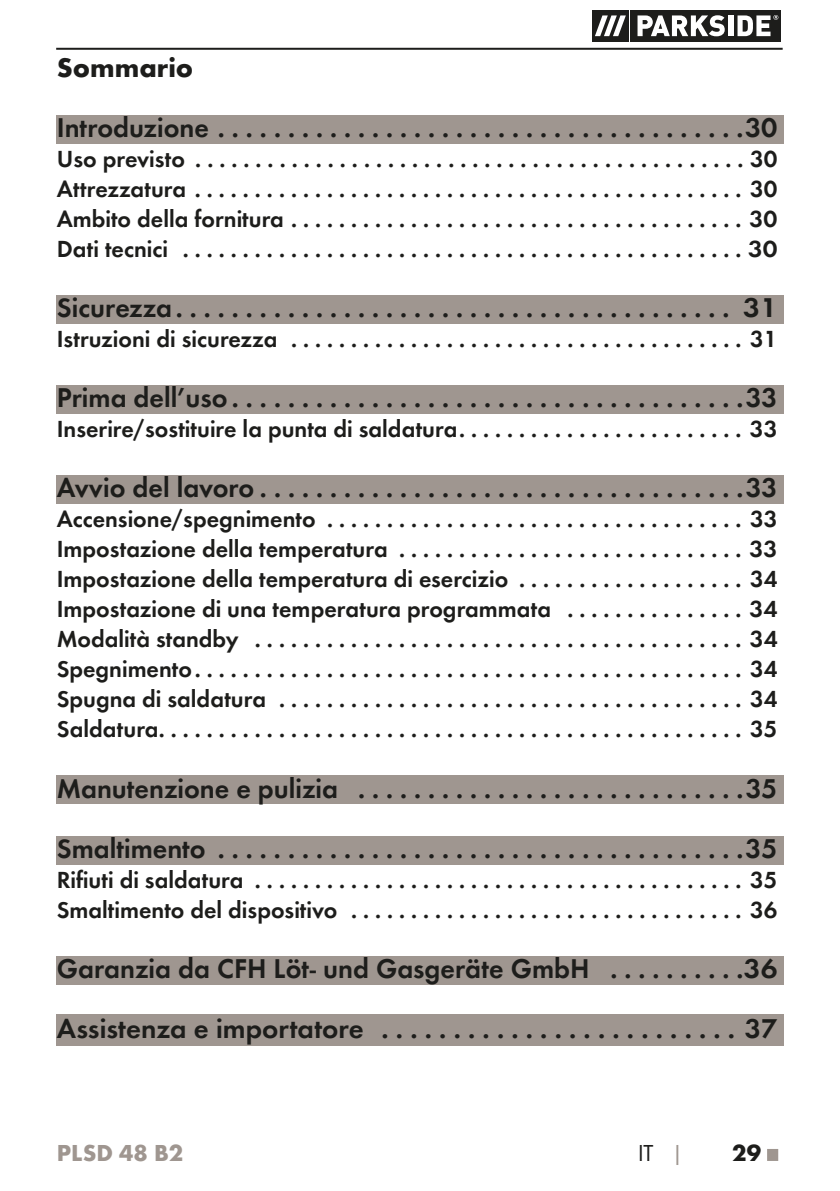
<style>
.page{position:relative;width:840px;height:1191px;background:#fff}
.page>*{position:absolute;margin:0;border:0;box-sizing:border-box;transform-origin:0 0}
.t1{font:28px/60px "Futura Dem";color:#1d1d1b}
.t2{font:700 28px "Futura";color:#1d1d1b}
.t3{font:24px/30px "Futura Dem";color:#1d1d1b;text-align:justify}
.t4{font:700 24px "Futura";color:#9f9690}
.t5{font:24px "Futura Boo";color:#1d1d1b}
.t6{font:700 24px "Futura";color:#1d1d1b}
.s1{color:#9f9690}
</style>
<div class="page">
<div style="left:590px;top:9px;width:192px;height:34px;background:linear-gradient(to right,#1d1d1b,#1d1d1b)"></div>
<div style="left:591px;top:10px;width:37px;height:31px;background:#1d1d1b"></div>
<div style="left:630px;top:10px;width:150px;height:31px;background:#1d1d1b"></div>
<svg style="left:595px;top:15px;width:30px;height:21px"></svg>
<svg style="left:637px;top:15px;width:87px;height:21px"></svg>
<div style="left:727px;top:15px;width:5px;height:21px;background:#fff"></div>
<svg style="left:737px;top:15px;width:41px;height:21px"></svg>
<hr style="left:56px;top:48px;width:726px;height:2px;background:#1d1d1b">
<div style="left:766px;top:1149px;width:11px;height:12px;background:#9f9690"></div>
<div style="left:57px;top:116px;width:726px;height:28px;background:#9f9690"></div>
<div style="left:57px;top:296px;width:726px;height:28px;background:#9f9690"></div>
<div style="left:57px;top:386px;width:726px;height:28px;background:#9f9690"></div>
<div style="left:57px;top:476px;width:726px;height:28px;background:#9f9690"></div>
<div style="left:57px;top:776px;width:726px;height:28px;background:#9f9690"></div>
<div style="left:57px;top:836px;width:726px;height:28px;background:#9f9690"></div>
<div style="left:57px;top:956px;width:726px;height:28px;background:#9f9690"></div>
<div style="left:57px;top:1014px;width:726px;height:31px;background:#9f9690"></div>
<p class="t2" style="left:57px;top:47px;width:138px">Sommario</p>
<p class="t1" style="left:57px;top:96px;width:722px">Introduzione . . . . . . . . . . . . . . . . . . . . . . . . . . . . . . . . . . . . . 30</p>
<p class="t3" style="left:57px;top:142px;width:722px">Uso previsto . . . . . . . . . . . . . . . . . . . . . . . . . . . . . . . . . . . . . . . . . . . . . . 30<br>Attrezzatura . . . . . . . . . . . . . . . . . . . . . . . . . . . . . . . . . . . . . . . . . . . . . . 30<br>Ambito della fornitura . . . . . . . . . . . . . . . . . . . . . . . . . . . . . . . . . . . . . . 30<br>Dati tecnici . . . . . . . . . . . . . . . . . . . . . . . . . . . . . . . . . . . . . . . . . . . . . . . 30</p>
<p class="t1" style="left:57px;top:276px;width:722px">Sicurezza . . . . . . . . . . . . . . . . . . . . . . . . . . . . . . . . . . . . . . . . 31</p>
<p class="t3" style="left:57px;top:322px;width:721px">Istruzioni di sicurezza . . . . . . . . . . . . . . . . . . . . . . . . . . . . . . . . . . . . . . 31</p>
<p class="t1" style="left:57px;top:366px;width:721px">Prima dell’uso . . . . . . . . . . . . . . . . . . . . . . . . . . . . . . . . . . . . 33</p>
<p class="t3" style="left:57px;top:412px;width:722px">Inserire/sostituire la punta di saldatura . . . . . . . . . . . . . . . . . . . . . . . . 33</p>
<p class="t1" style="left:57px;top:456px;width:721px">Avvio del lavoro . . . . . . . . . . . . . . . . . . . . . . . . . . . . . . . . . . 33</p>
<p class="t3" style="left:57px;top:502px;width:722px">Accensione/spegnimento . . . . . . . . . . . . . . . . . . . . . . . . . . . . . . . . . . . 33<br>Impostazione della temperatura . . . . . . . . . . . . . . . . . . . . . . . . . . . . . 33<br>Impostazione della temperatura di esercizio . . . . . . . . . . . . . . . . . . . 34<br>Impostazione di una temperatura programmata . . . . . . . . . . . . . . . 34<br>Modalità standby . . . . . . . . . . . . . . . . . . . . . . . . . . . . . . . . . . . . . . . . . 34<br>Spegnimento . . . . . . . . . . . . . . . . . . . . . . . . . . . . . . . . . . . . . . . . . . . . . . 34<br>Spugna di saldatura . . . . . . . . . . . . . . . . . . . . . . . . . . . . . . . . . . . . . . . 34<br>Saldatura . . . . . . . . . . . . . . . . . . . . . . . . . . . . . . . . . . . . . . . . . . . . . . . . . 35</p>
<p class="t1" style="left:57px;top:756px;width:722px">Manutenzione e pulizia . . . . . . . . . . . . . . . . . . . . . . . . . . . 35<br>Smaltimento . . . . . . . . . . . . . . . . . . . . . . . . . . . . . . . . . . . . . 35</p>
<p class="t3" style="left:57px;top:862px;width:721px">Rifiuti di saldatura . . . . . . . . . . . . . . . . . . . . . . . . . . . . . . . . . . . . . . . . . 35<br>Smaltimento del dispositivo . . . . . . . . . . . . . . . . . . . . . . . . . . . . . . . . . 36</p>
<p class="t1" style="left:57px;top:936px;width:722px">Garanzia da CFH Löt- und Gasgeräte GmbH . . . . . . . . . 36<br>Assistenza e importatore . . . . . . . . . . . . . . . . . . . . . . . . . 37</p>
<p class="t4" style="left:57px;top:1135px;width:128px">PLSD 48 B2</p>
<p class="t5" style="left:637px;top:1136px;width:47px">IT <span class="s1">|</span></p>
<p class="t6" style="left:731px;top:1135px;width:30px">29</p>
</div>
